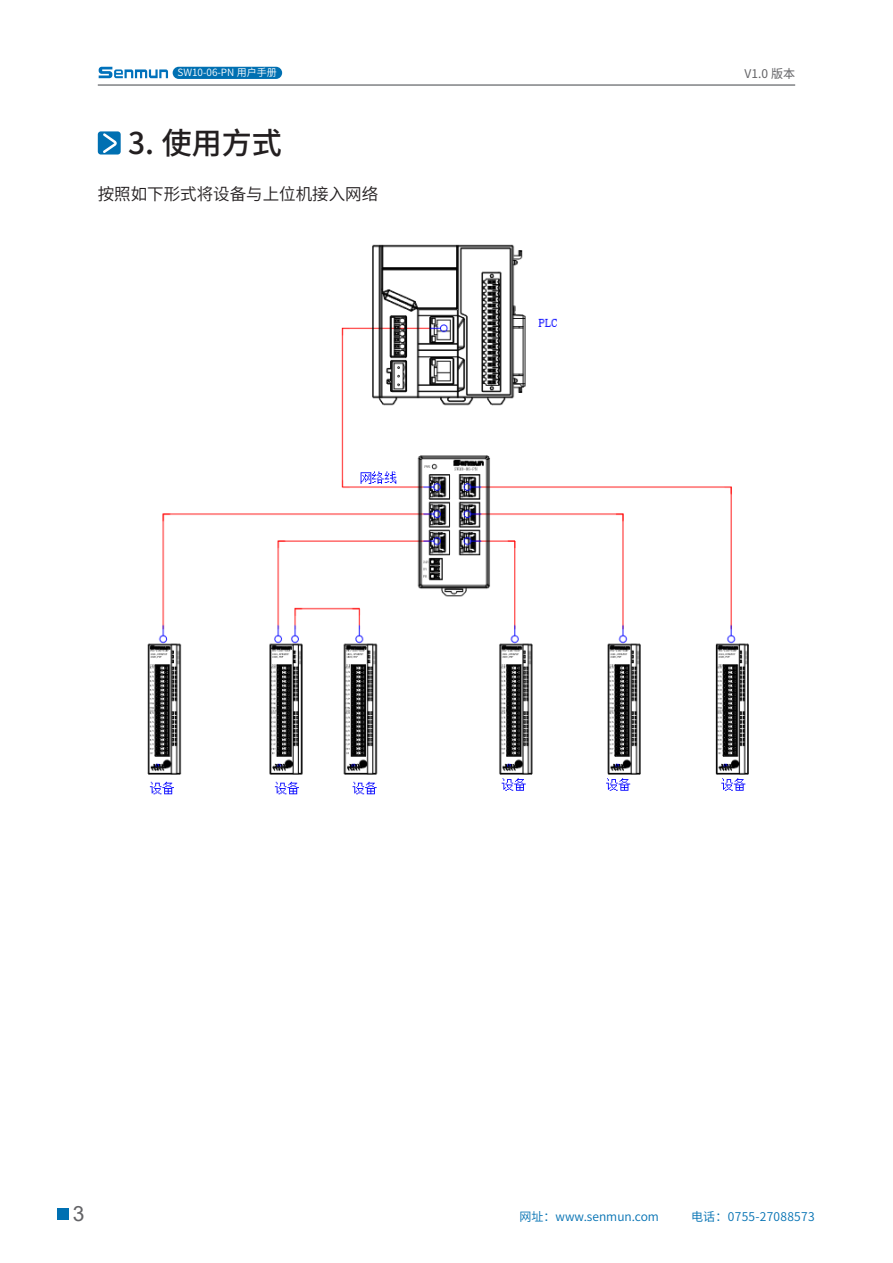
<style>
.page{position:relative;width:893px;height:1263px;background:#fff}
.page>*{position:absolute;margin:0;border:0;box-sizing:border-box;transform-origin:0 0}
.t1{font:500 30px "Source Han Sans SC";color:#231f20}
.t2{font:21px "Arial";color:#636366}
.段落样式2{font:16.5px "Source Han Sans SC";color:#231f20}
.t3{font:12px "Source Han Sans SC";color:#0070b2}
.t4{font:12px "Source Han Sans SC";letter-spacing:.025em;color:#0070b2}
.t5{font:12px "Source Han Sans SC";color:#636366}
.t6{font:10.05px "Source Han Sans SC";color:#fff}
</style>
<div class="page">
<hr style="left:98px;top:84px;width:697px;height:2px;background:#808285">
<div style="left:173px;top:67px;width:109px;height:12px;background:#0070b2;border-radius:6px"></div>
<div style="left:57px;top:1208px;width:11px;height:11px;background:#0070b2"></div>
<svg style="left:99px;top:67px;width:69px;height:11px"></svg>
<svg style="left:98px;top:131px;width:23px;height:24px"></svg>
<img style="left:147px;top:244px;width:602px;height:551px">
<p class="t6" style="left:178px;top:67px;width:101px">SW10-06-PN 用户手册</p>
<p class="t5" style="left:745px;top:67px;width:52px">V1.0 版本</p>
<p class="t1" style="left:128px;top:126px;width:155px">3. 使用方式</p>
<p class="段落样式2" style="left:98px;top:185px;width:282px">按照如下形式将设备与上位机接入网络</p>
<h2 class="t2" style="left:73px;top:1199px;width:13px">3</h2>
<p class="t3" style="left:520px;top:1210px;width:141px">网址：www.senmun.com</p>
<p class="t4" style="left:691px;top:1210px;width:125px">电话：0755-27088573</p>
</div>
